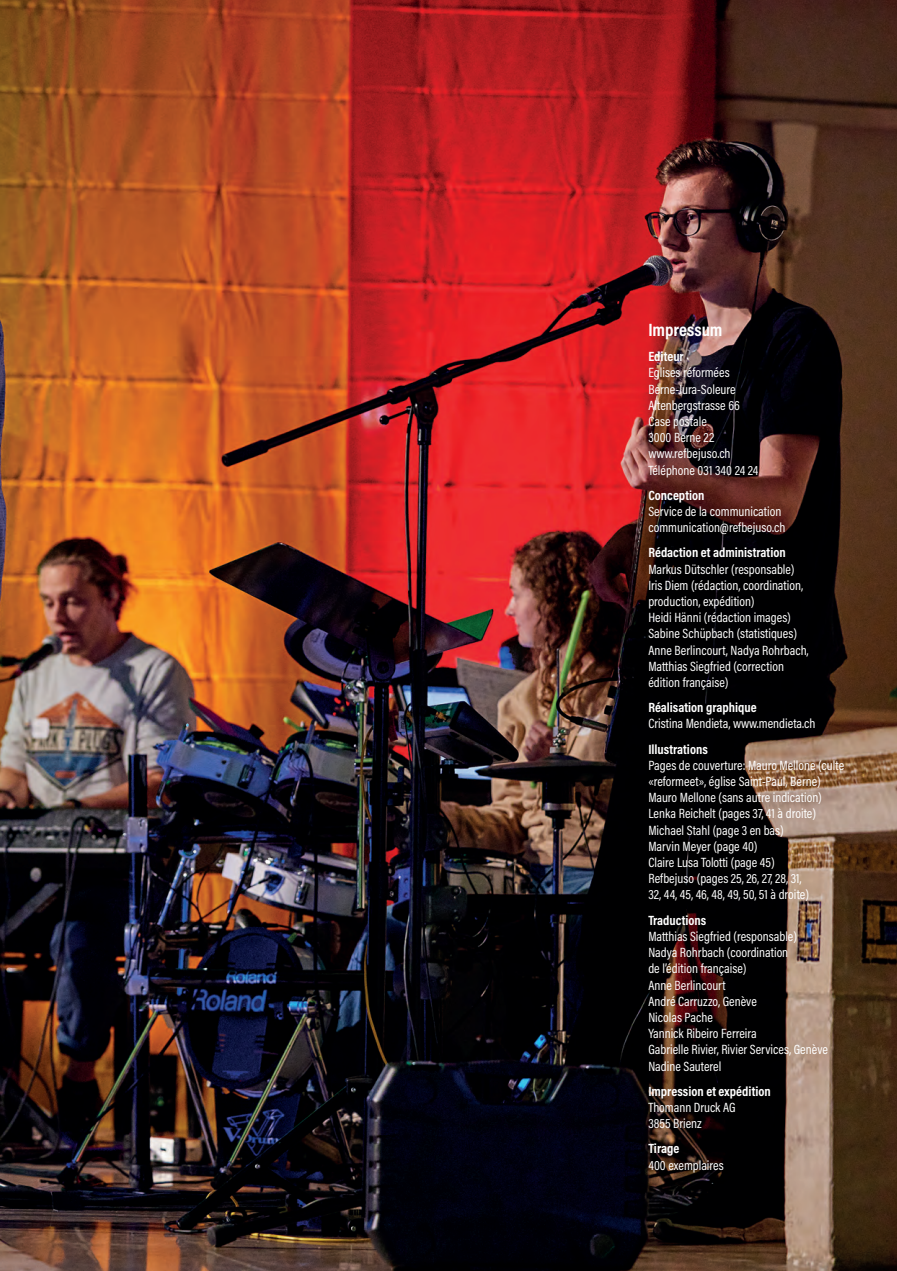
<style>
.page{position:relative;width:897px;height:1271px;background:#fff}
.page>*{position:absolute;margin:0;border:0;box-sizing:border-box;transform-origin:0 0}
.t1{font:700 18px "Acumin Pro Cond";color:#fff}
.t2{font:13.5px/16.2px "Acumin Pro Cond";color:#fff}
.t3{font:700 13.5px "Acumin Pro Cond";color:#fff}
</style>
<div class="page">
<img style="left:0;top:0;width:896px;height:1271px">
<svg style="left:895px;top:1265px;width:2px;height:6px"></svg>
<p class="t1" style="left:648px;top:318px;width:76px">Impressum</p>
<p class="t3" style="left:648px;top:347px;width:37px">Editeur</p>
<p class="t2" style="left:648px;top:364px;width:83px">Eglises réformées</p>
<p class="t2" style="left:648px;top:380px;width:89px">Berne-Jura-Soleure</p>
<p class="t2" style="left:648px;top:397px;width:93px">Altenbergstrasse 66</p>
<p class="t2" style="left:648px;top:413px;width:60px">Case postale</p>
<p class="t2" style="left:648px;top:429px;width:68px">3000 Berne 22</p>
<p class="t2" style="left:648px;top:445px;width:84px">www.refbejuso.ch</p>
<p class="t2" style="left:648px;top:461px;width:111px">Téléphone 031 340 24 24</p>
<p class="t3" style="left:648px;top:486px;width:58px">Conception</p>
<p class="t2" style="left:648px;top:503px;width:134px">Service de la communication</p>
<p class="t2" style="left:648px;top:519px;width:139px">communication@refbejuso.ch</p>
<p class="t3" style="left:648px;top:544px;width:139px">Rédaction et administration</p>
<p class="t2" style="left:648px;top:560px;width:148px">Markus Dütschler (responsable)</p>
<p class="t2" style="left:648px;top:577px;width:156px">Iris Diem (rédaction, coordination,</p>
<p class="t2" style="left:648px;top:593px;width:108px">production, expédition)</p>
<p class="t2" style="left:648px;top:609px;width:144px">Heidi Hänni (rédaction images)</p>
<p class="t2" style="left:648px;top:625px;width:150px">Sabine Schüpbach (statistiques)</p>
<p class="t2" style="left:648px;top:641px;width:162px">Anne Berlincourt, Nadya Rohrbach,</p>
<p class="t2" style="left:648px;top:658px;width:137px">Matthias Siegfried (correction</p>
<p class="t2" style="left:648px;top:674px;width:82px">édition française)</p>
<p class="t3" style="left:648px;top:698px;width:110px">Réalisation graphique</p>
<p class="t2" style="left:648px;top:715px;width:168px">Cristina Mendieta, www.mendieta.ch</p>
<p class="t3" style="left:648px;top:740px;width:61px">Illustrations</p>
<p class="t2" style="left:648px;top:757px;width:197px">Pages de couverture: Mauro Mellone (culte «reformeet», église Saint-Paul, Berne)</p>
<p class="t2" style="left:648px;top:789px;width:175px">Mauro Mellone (sans autre indication)</p>
<p class="t2" style="left:648px;top:805px;width:169px">Lenka Reichelt (pages 37, 41 à droite)</p>
<p class="t2" style="left:648px;top:821px;width:137px">Michael Stahl (page 3 en bas)</p>
<p class="t2" style="left:648px;top:838px;width:111px">Marvin Meyer (page 40)</p>
<p class="t2" style="left:648px;top:854px;width:128px">Claire Lusa Tolotti (page 45)</p>
<p class="t2" style="left:648px;top:870px;width:154px">Refbejuso (pages 25, 26, 27, 28, 31,</p>
<p class="t2" style="left:648px;top:886px;width:162px">32, 44, 45, 46, 48, 49, 50, 51 à droite)</p>
<p class="t3" style="left:648px;top:911px;width:59px">Traductions</p>
<p class="t2" style="left:648px;top:928px;width:150px">Matthias Siegfried (responsable)</p>
<p class="t2" style="left:648px;top:944px;width:141px">Nadya Rohrbach (coordination</p>
<p class="t2" style="left:648px;top:960px;width:100px">de l’édition française)</p>
<p class="t2" style="left:648px;top:976px;width:79px">Anne Berlincourt</p>
<p class="t2" style="left:648px;top:992px;width:110px">André Carruzzo, Genève</p>
<p class="t2" style="left:648px;top:1009px;width:66px">Nicolas Pache</p>
<p class="t2" style="left:648px;top:1025px;width:110px">Yannick Ribeiro Ferreira</p>
<p class="t2" style="left:648px;top:1041px;width:181px">Gabrielle Rivier, Rivier Services, Genève</p>
<p class="t2" style="left:648px;top:1057px;width:74px">Nadine Sauterel</p>
<p class="t3" style="left:648px;top:1082px;width:124px">Impression et expédition</p>
<p class="t2" style="left:648px;top:1099px;width:89px">Thomann Druck AG</p>
<p class="t2" style="left:648px;top:1115px;width:55px">3855 Brienz</p>
<p class="t3" style="left:648px;top:1139px;width:33px">Tirage</p>
<p class="t2" style="left:648px;top:1156px;width:77px">400 exemplaires</p>
</div>
